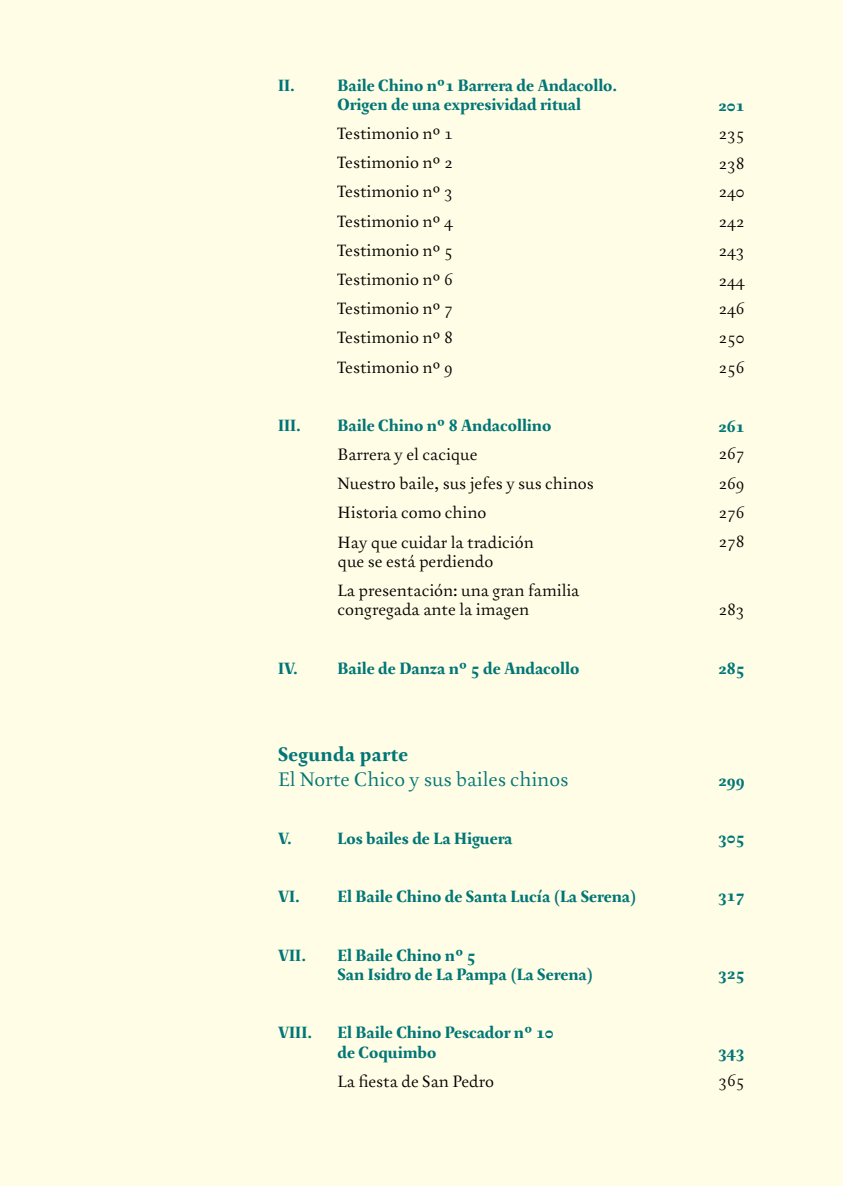
<style>
.page{position:relative;width:844px;height:1186px;background:#fff}
.page>*{position:absolute;margin:0;border:0;box-sizing:border-box;transform-origin:0 0}
.t1{font:21px "Australis Pro";color:#007785}
.t2{font:700 21px "Australis Pro";letter-spacing:.02em;color:#007785}
.t3{font:17.5px/29.2px "Australis Pro";color:#000;text-align:justify}
.t4{font:700 17.5px/19.2px "Australis Pro";color:#007785}
</style>
<div class="page">
<div style="left:0;top:1px;width:842px;height:1185px;background:#fffde5"></div>
<p class="t4" style="left:278px;top:76px;width:18px">II.</p>
<p class="t4" style="left:337px;top:76px;width:281px">Baile Chino nº1 Barrera de Andacollo.<br>Origen de una expresividad ritual</p>
<p class="t3" style="left:337px;top:119px;width:117px">Testimonio nº 1<br>Testimonio nº 2<br>Testimonio nº 3<br>Testimonio nº 4<br>Testimonio nº 5<br>Testimonio nº 6<br>Testimonio nº 7<br>Testimonio nº 8<br>Testimonio nº 9</p>
<p class="t4" style="left:278px;top:416px;width:24px">III.</p>
<p class="t4" style="left:337px;top:416px;width:215px">Baile Chino nº 8 Andacollino</p>
<p class="t3" style="left:337px;top:440px;width:257px;text-align:left">Barrera y el cacique<br>Nuestro baile, sus jefes y sus chinos<br>Historia como chino<br>Hay que cuidar la tradición</p>
<p class="t3" style="left:337px;top:547px;width:243px">que se está perdiendo<br>La presentación: una gran familia</p>
<p class="t3" style="left:337px;top:595px;width:193px">congregada ante la imagen</p>
<p class="t4" style="left:278px;top:659px;width:302px">IV. Baile de Danza nº 5 de Andacollo</p>
<p class="t2" style="left:278px;top:743px;width:132px">Segunda parte</p>
<p class="t1" style="left:278px;top:767px;width:292px">El Norte Chico y sus bailes chinos</p>
<p class="t4" style="left:278px;top:829px;width:15px">V.</p>
<p class="t4" style="left:337px;top:829px;width:176px">Los bailes de La Higuera</p>
<p class="t4" style="left:278px;top:887px;width:360px">VI. El Baile Chino de Santa Lucía (La Serena)</p>
<p class="t4" style="left:278px;top:946px;width:30px">VII.</p>
<p class="t4" style="left:337px;top:946px;width:257px">El Baile Chino nº 5<br>San Isidro de La Pampa (La Serena)</p>
<p class="t4" style="left:278px;top:1023px;width:36px">VIII.</p>
<p class="t4" style="left:337px;top:1023px;width:218px">El Baile Chino Pescador nº 10 de Coquimbo</p>
<p class="t3" style="left:337px;top:1067px;width:158px">La fiesta de San Pedro</p>
<p class="t4" style="left:717px;top:96px;width:28px">201</p>
<p class="t3" style="left:718px;top:119px;width:28px">235<br>238<br>240<br>242<br>243<br>244<br>246<br>250</p>
<p class="t3" style="left:718px;top:353px;width:28px">256</p>
<p class="t4" style="left:717px;top:417px;width:28px">261</p>
<p class="t3" style="left:718px;top:439px;width:28px">267<br>269<br>276<br>278</p>
<p class="t3" style="left:718px;top:595px;width:28px">283</p>
<p class="t4" style="left:717px;top:659px;width:28px">285</p>
<p class="t4" style="left:717px;top:770px;width:28px">299</p>
<p class="t4" style="left:717px;top:828px;width:28px">305</p>
<p class="t4" style="left:717px;top:886px;width:28px">317</p>
<p class="t4" style="left:717px;top:963px;width:28px">325</p>
<p class="t4" style="left:717px;top:1041px;width:28px">343</p>
<p class="t3" style="left:718px;top:1066px;width:28px">365</p>
</div>
